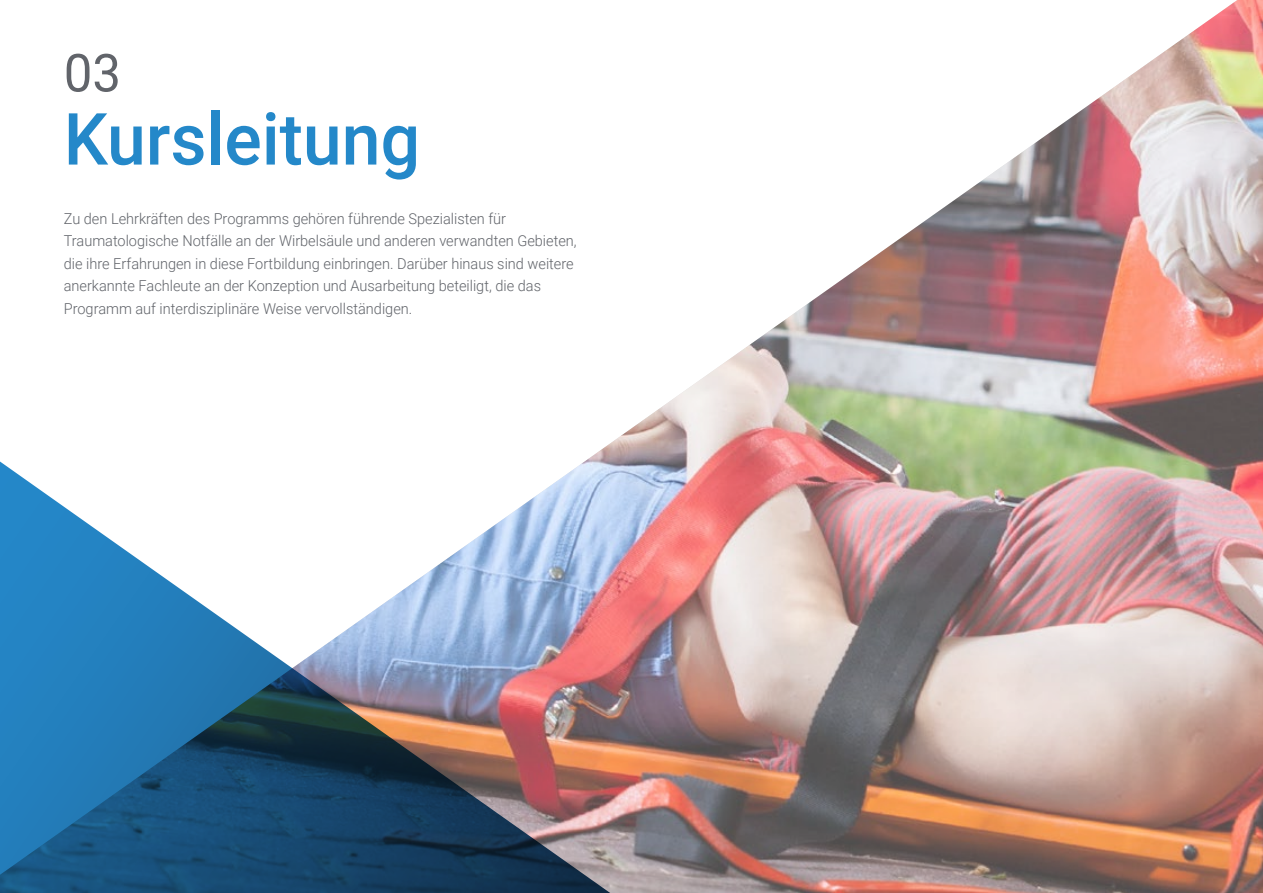
<style>
.page{position:relative;width:1263px;height:893px;background:#fff}
.page>*{position:absolute;margin:0;border:0;box-sizing:border-box;transform-origin:0 0}
.t1{font:500 72px "Roboto";color:#2488c9}
.t2{font:52.5px "Roboto";color:#61646a}
.t3{font:300 15px/22.5px "Roboto";color:#61646a}
</style>
<div class="page">
<img style="left:607px;top:0;width:656px;height:893px">
<svg style="left:0;top:446px;width:640px;height:447px"></svg>
<h2 class="t2" style="left:64px;top:36px;width:59px">03</h2>
<h1 class="t1" style="left:64px;top:89px;width:358px">Kursleitung</h1>
<p class="t3" style="left:64px;top:207px;width:514px">Zu den Lehrkräften des Programms gehören führende Spezialisten für Traumatologische Notfälle an der Wirbelsäule und anderen verwandten Gebieten, die ihre Erfahrungen in diese Fortbildung einbringen. Darüber hinaus sind weitere anerkannte Fachleute an der Konzeption und Ausarbeitung beteiligt, die das Programm auf interdisziplinäre Weise vervollständigen.</p>
</div>
